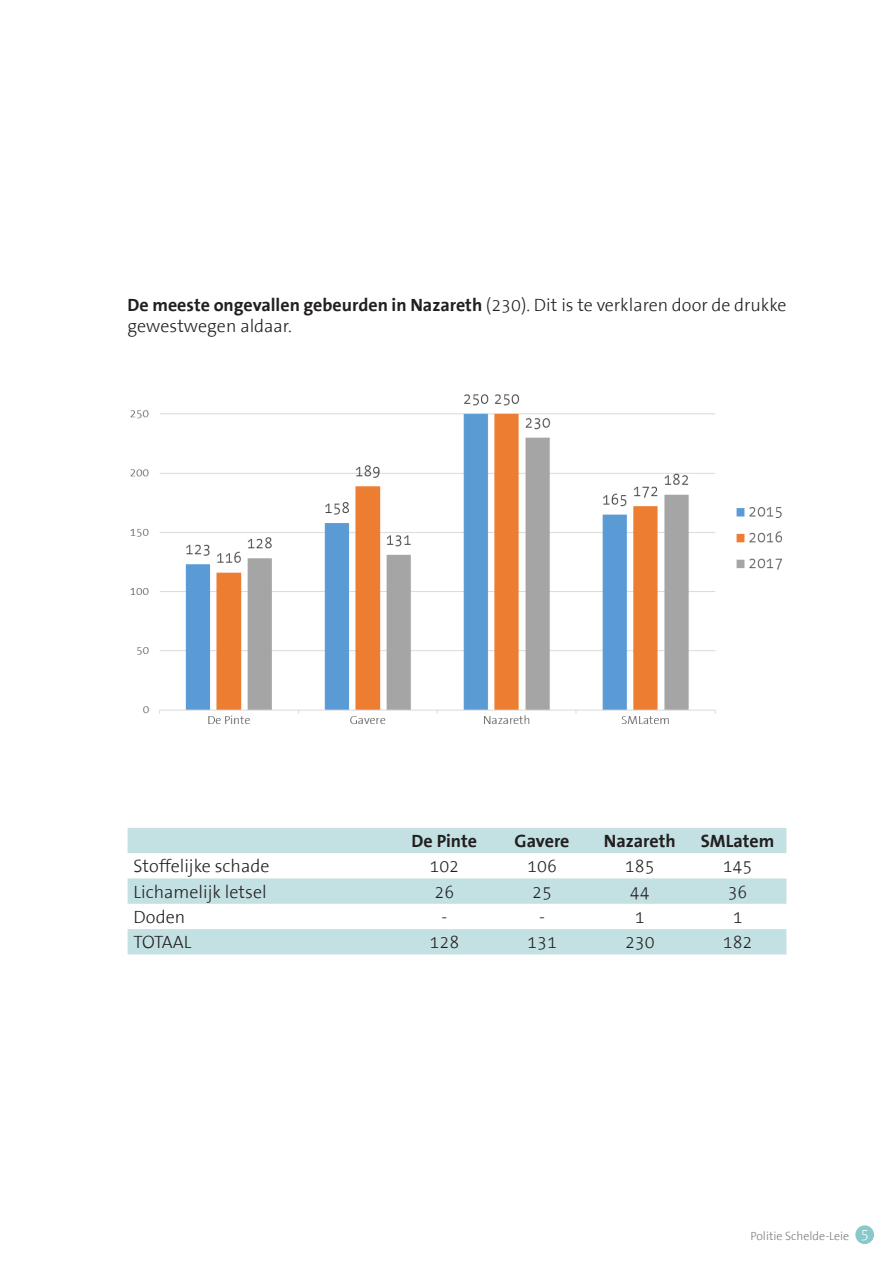
<style>
.page{position:relative;width:893px;height:1263px;background:#fff}
.page>*{position:absolute;margin:0;border:0;box-sizing:border-box;transform-origin:0 0}
.t1{font:700 18px "The Sans TTB5 Plain";color:#231f20}
.t2{font:300 18px "The Sans TTB3";color:#231f20}
.t3{font:300 12px "The Sans TTB3";color:#797b7e}
.s1{font-family:"The Sans TTB3";font-weight:300}
.s2{font-size:15px;color:#fff}
</style>
<div class="page">
<div style="left:855px;top:1225px;width:19px;height:19px;background:#88c9cc;border-radius:50%"></div>
<img style="left:130px;top:394px;width:652px;height:330px">
<svg style="left:128px;top:828px;width:658px;height:126px;fill:#c3e1e3"></svg>
<p class="t1" style="left:128px;top:295px;width:661px">De meeste ongevallen gebeurden in Nazareth <span class="s1">(230). Dit is te verklaren door de drukke</span></p>
<p class="t2" style="left:128px;top:317px;width:166px">gewestwegen aldaar.</p>
<p class="t1" style="left:412px;top:831px;width:67px">De Pinte</p>
<p class="t1" style="left:515px;top:831px;width:56px">Gavere</p>
<p class="t1" style="left:604px;top:831px;width:73px">Nazareth</p>
<p class="t1" style="left:701px;top:831px;width:75px">SMLatem</p>
<p class="t2" style="left:134px;top:857px;width:137px">Stoffelijke schade</p>
<p class="t2" style="left:429px;top:857px;width:31px">102</p>
<p class="t2" style="left:527px;top:857px;width:31px">106</p>
<p class="t2" style="left:625px;top:857px;width:31px">185</p>
<p class="t2" style="left:723px;top:857px;width:31px">145</p>
<p class="t2" style="left:134px;top:882px;width:135px">Lichamelijk letsel</p>
<p class="t2" style="left:434px;top:882px;width:21px">26</p>
<p class="t2" style="left:532px;top:882px;width:21px">25</p>
<p class="t2" style="left:630px;top:882px;width:21px">44</p>
<p class="t2" style="left:728px;top:882px;width:21px">36</p>
<p class="t2" style="left:134px;top:908px;width:53px">Doden</p>
<p class="t2" style="left:441px;top:908px;width:7px">-</p>
<p class="t2" style="left:539px;top:908px;width:7px">-</p>
<p class="t2" style="left:635px;top:908px;width:11px">1</p>
<p class="t2" style="left:733px;top:908px;width:11px">1</p>
<p class="t2" style="left:134px;top:933px;width:59px">TOTAAL</p>
<p class="t2" style="left:430px;top:933px;width:31px">128</p>
<p class="t2" style="left:527px;top:933px;width:31px">131</p>
<p class="t2" style="left:625px;top:933px;width:31px">230</p>
<p class="t2" style="left:723px;top:933px;width:31px">182</p>
<p class="t3" style="left:751px;top:1229px;width:120px">Politie Schelde-Leie <span class="s2">5</span></p>
</div>
